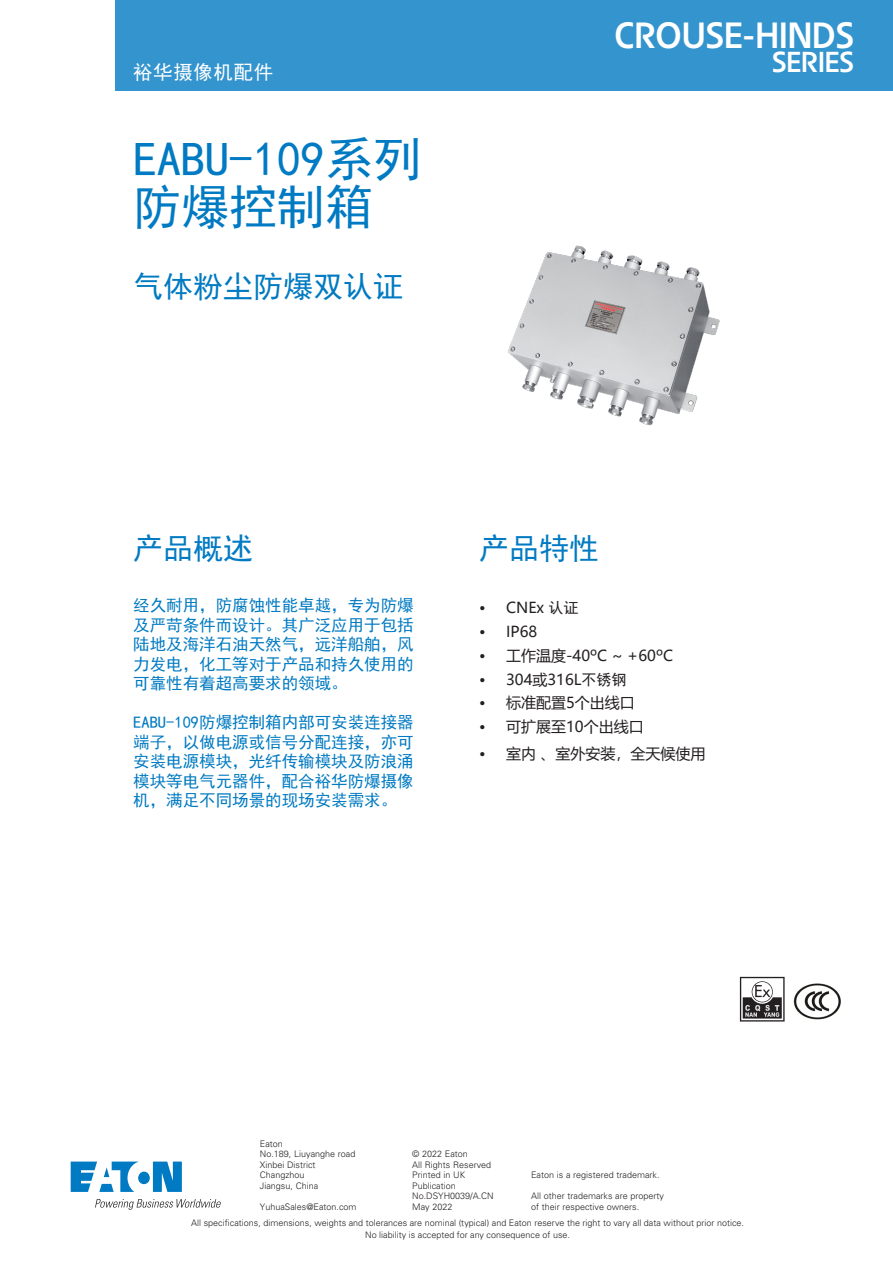
<style>
.page{position:relative;width:893px;height:1263px;background:#fff}
.page>*{position:absolute;margin:0;border:0;box-sizing:border-box;transform-origin:0 0}
._00_Product{font:48px "Sim Hei";color:#007ac2}
.t1{font:700 36px "Eaton";color:#fff}
._00_Product-2{font:30px "Sim Hei";color:#007ac2}
._01_Subheadline___AD{font:30px "Sim Hei";color:#007ac2}
.t2{font:700 28.5px "Eaton";color:#fff}
.t3{font:19.5px "Sim Hei";letter-spacing:.03em;color:#fff}
.t4{font:16.5px/19.5px "Sim Hei";color:#007ac2;text-align:justify}
.t5{font:15px "Microsoft Ya Hei";color:#231f20}
.t6{font:300 9px/10.5px "Univers LT Std";color:#231f20}
.s1{font-family:"Sim Hei"}
</style>
<div class="page">
<img style="left:508px;top:245px;width:212px;height:181px">
<div style="left:116px;top:0;width:777px;height:90px;background:#3394ce"></div>
<svg style="left:71px;top:1161px;width:111px;height:31px"></svg>
<svg style="left:95px;top:1199px;width:126px;height:11px"></svg>
<img style="left:793px;top:983px;width:48px;height:36px">
<svg style="left:740px;top:977px;width:45px;height:44px"></svg>
<h3 class="t3" style="left:133px;top:62px;width:142px">裕华摄像机配件</h3>
<p class="_00_Product" style="left:133px;top:135px;width:290px">EABU-109系列</p>
<p class="_00_Product" style="left:133px;top:183px;width:242px">防爆控制箱</p>
<p class="_00_Product-2" style="left:133px;top:272px;width:272px">气体粉尘防爆双认证</p>
<h2 class="t1" style="left:614px;top:13px;width:241px">CROUSE-HINDS</h2>
<h3 class="t2" style="left:772px;top:44px;width:83px">SERIES</h3>
<p class="_01_Subheadline___AD" style="left:133px;top:533px;width:122px">产品概述</p>
<p class="t4" style="left:133px;top:596px;width:282px">经久耐用，防腐蚀性能卓越，专为防爆及严苛条件而设计。其广泛应用于包括陆地及海洋石油天然气，远洋船舶，风力发电，化工等对于产品和持久使用的可靠性有着超高要求的领域。</p>
<p class="t4" style="left:133px;top:713px;width:282px">EABU-109防爆控制箱内部可安装连接器端子，以做电源或信号分配连接，亦可安装电源模块，光纤传输模块及防浪涌模块等电气元器件，配合裕华防爆摄像机，满足不同场景的现场安装需求。</p>
<p class="_01_Subheadline___AD" style="left:479px;top:533px;width:121px">产品特性</p>
<p class="t5" style="left:479px;top:598px;width:101px">• CNEx <span class="s1">认证</span></p>
<p class="t5" style="left:479px;top:621px;width:60px">• IP68</p>
<p class="t5" style="left:479px;top:645px;width:195px">• 工作温度-40ºC ~ +60ºC</p>
<p class="t5" style="left:479px;top:669px;width:149px">• 304或316L<span class="s1">不锈钢</span></p>
<p class="t5" style="left:479px;top:693px;width:157px">• 标准配置5个出线口</p>
<p class="t5" style="left:479px;top:717px;width:166px">• 可扩展至10个出线口</p>
<p class="t5" style="left:479px;top:743px;width:228px">• 室内 、室外安装，全天候使用</p>
<p class="t6" style="left:260px;top:1138px;width:97px">Eaton<br>No.189, Liuyanghe road<br>Xinbei District<br>Changzhou<br>Jiangsu, China</p>
<p class="t6" style="left:260px;top:1201px;width:98px">YuhuaSales@Eaton.com</p>
<p class="t6" style="left:412px;top:1149px;width:83px">© 2022 Eaton<br>All Rights Reserved<br>Printed in UK<br>Publication<br>No.DSYH0039/A.CN<br>May 2022</p>
<p class="t6" style="left:531px;top:1170px;width:130px">Eaton is a registered trademark.</p>
<p class="t6" style="left:531px;top:1191px;width:135px">All other trademarks are property of their respective owners.</p>
<p class="t6" style="left:191px;top:1216px;width:554px;line-height:12px;text-align:center">All specifications, dimensions, weights and tolerances are nominal (typical) and Eaton reserve the right to vary all data without prior notice.<br>No liability is accepted for any consequence of use.</p>
</div>
